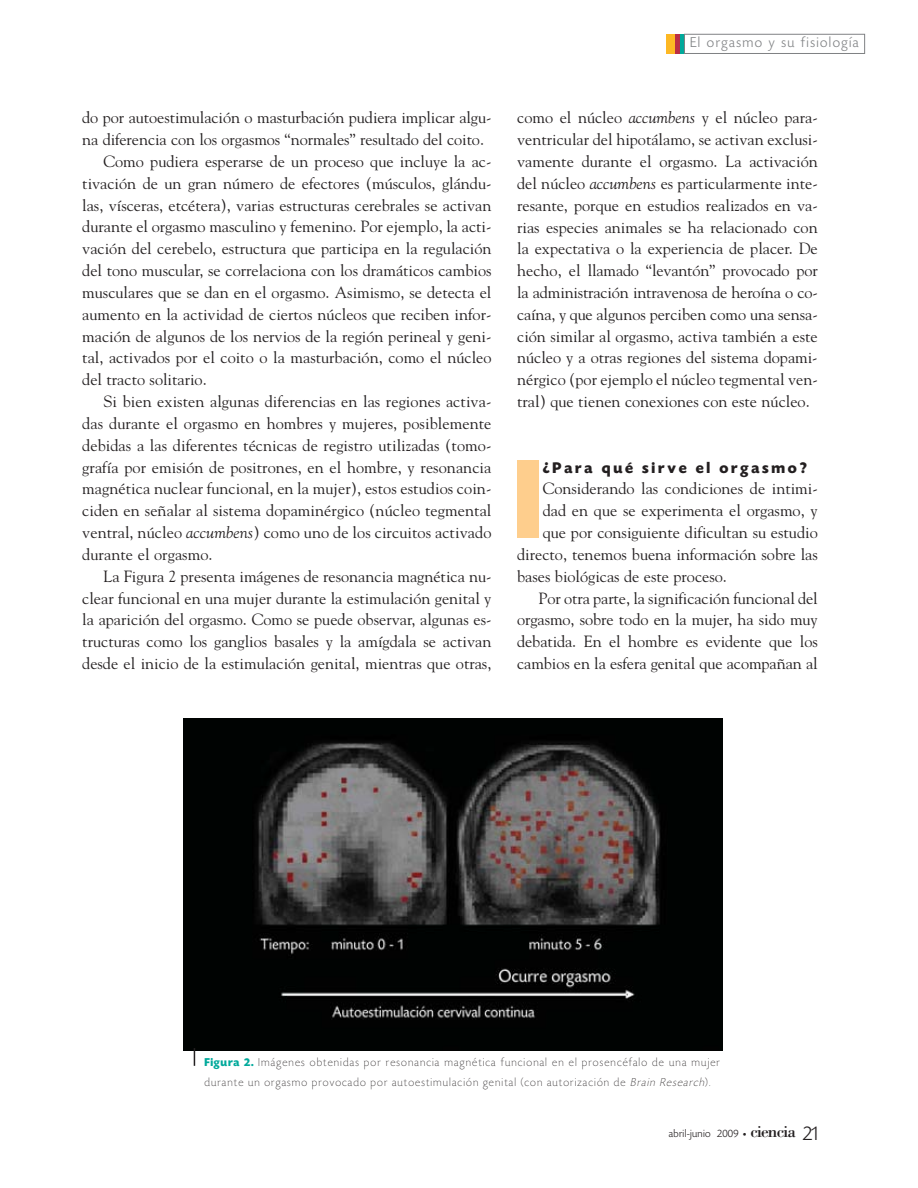
<style>
.page{position:relative;width:918px;height:1188px;background:#fff}
.page>*{position:absolute;margin:0;border:0;box-sizing:border-box;transform-origin:0 0}
.t1{font:17.25px "Bodoni";letter-spacing:-.05em;color:#231f20}
.t2{font:16.2px/21.8px "Goudy";color:#231f20;text-align:justify}
.t3{font:700 16.2px "Today HEF";letter-spacing:.17em;color:#231f20}
.t4{font:300 15px "Today HEF";letter-spacing:.095em;color:#808284}
.t5{font:200 12px/19.5px "Today HEF";letter-spacing:.095em;color:#231f20}
.t6{font:300 11.25px "Today HEF";letter-spacing:.025em;color:#231f20}
.s1{font-style:italic}
.s2{font-weight:700;color:#00a99b}
.s3{font-family:"Officina Sans";font-weight:400;font-size:7.5px}
.s4{font-family:"Today HEF";font-weight:300;font-size:21px}
</style>
<div class="page">
<div style="left:666px;top:34px;width:9px;height:20px;background:#fdb824"></div>
<div style="left:675px;top:34px;width:5px;height:20px;background:#bb2d45"></div>
<hr style="left:680px;top:34px;width:4px;height:20px;background:#00a99b">
<div style="left:684px;top:34px;width:181px;height:20px;border:1px solid #808284"></div>
<img style="left:184px;top:718px;width:538px;height:333px">
<svg style="left:194px;top:1048px;width:1px;height:18px"></svg>
<div style="left:517px;top:460px;width:21px;height:77px;background:#fece8d"></div>
<p class="t2" style="left:82px;top:108px;width:411px">do por autoestimulación o masturbación pudiera implicar algu-</p>
<p class="t2" style="left:82px;top:130px;width:403px">na diferencia con los orgasmos “normales” resultado del coito.</p>
<p class="t2" style="left:104px;top:152px;width:389px">Como pudiera esperarse de un proceso que incluye la ac-</p>
<p class="t2" style="left:82px;top:174px;width:411px">tivación de un gran número de efectores (músculos, glándu-</p>
<p class="t2" style="left:82px;top:195px;width:411px">las, vísceras, etcétera), varias estructuras cerebrales se activan</p>
<p class="t2" style="left:82px;top:217px;width:411px">durante el orgasmo masculino y femenino. Por ejemplo, la acti-</p>
<p class="t2" style="left:82px;top:239px;width:411px">vación del cerebelo, estructura que participa en la regulación</p>
<p class="t2" style="left:82px;top:261px;width:411px">del tono muscular, se correlaciona con los dramáticos cambios</p>
<p class="t2" style="left:82px;top:283px;width:411px">musculares que se dan en el orgasmo. Asimismo, se detecta el</p>
<p class="t2" style="left:82px;top:305px;width:411px">aumento en la actividad de ciertos núcleos que reciben infor-</p>
<p class="t2" style="left:82px;top:326px;width:411px">mación de algunos de los nervios de la región perineal y geni-</p>
<p class="t2" style="left:82px;top:348px;width:411px">tal, activados por el coito o la masturbación, como el núcleo</p>
<p class="t2" style="left:82px;top:370px;width:126px">del tracto solitario.</p>
<p class="t2" style="left:104px;top:392px;width:389px">Si bien existen algunas diferencias en las regiones activa-</p>
<p class="t2" style="left:82px;top:414px;width:411px">das durante el orgasmo en hombres y mujeres, posiblemente</p>
<p class="t2" style="left:82px;top:436px;width:411px">debidas a las diferentes técnicas de registro utilizadas (tomo-</p>
<p class="t2" style="left:82px;top:457px;width:411px">grafía por emisión de positrones, en el hombre, y resonancia</p>
<p class="t2" style="left:82px;top:479px;width:411px">magnética nuclear funcional, en la mujer), estos estudios coin-</p>
<p class="t2" style="left:82px;top:501px;width:411px">ciden en señalar al sistema dopaminérgico (núcleo tegmental</p>
<p class="t2" style="left:82px;top:523px;width:411px">ventral, núcleo <span class="s1">accumbens</span>) como uno de los circuitos activado</p>
<p class="t2" style="left:82px;top:545px;width:132px">durante el orgasmo.</p>
<p class="t2" style="left:104px;top:566px;width:389px">La Figura 2 presenta imágenes de resonancia magnética nu-</p>
<p class="t2" style="left:82px;top:588px;width:411px">clear funcional en una mujer durante la estimulación genital y</p>
<p class="t2" style="left:82px;top:610px;width:411px">la aparición del orgasmo. Como se puede observar, algunas es-</p>
<p class="t2" style="left:82px;top:632px;width:411px">tructuras como los ganglios basales y la amígdala se activan</p>
<p class="t2" style="left:82px;top:654px;width:411px">desde el inicio de la estimulación genital, mientras que otras,</p>
<p class="t4" style="left:690px;top:37px;width:170px">El orgasmo y su fisiología</p>
<p class="t2" style="left:517px;top:108px;width:302px">como el núcleo <span class="s1">accumbens</span> y el núcleo para&shy;ventricular del hipotálamo, se activan exclusi&shy;vamente durante el orgasmo. La activación del núcleo <span class="s1">accumbens</span> es particularmente inte&shy;resante, porque en estudios realizados en va&shy;rias especies animales se ha relacionado con la expectativa o la experiencia de placer. De hecho, el llamado “levantón” provocado por la administración intravenosa de heroína o co&shy;caína, y que algunos perciben como una sensa&shy;ción similar al orgasmo, activa también a este núcleo y a otras regiones del sistema dopami&shy;nérgico (por ejemplo el núcleo tegmental ven&shy;tral) que tienen conexiones con este núcleo.</p>
<p class="t3" style="left:543px;top:461px;width:266px">¿Para qué sirve el orgasmo?</p>
<p class="t2" style="left:543px;top:479px;width:277px">Considerando las condiciones de intimi-</p>
<p class="t2" style="left:543px;top:501px;width:276px">dad en que se experimenta el orgasmo, y</p>
<p class="t2" style="left:543px;top:523px;width:276px">que por consiguiente dificultan su estudio</p>
<p class="t2" style="left:517px;top:545px;width:302px">directo, tenemos buena información sobre las</p>
<p class="t2" style="left:517px;top:566px;width:211px">bases biológicas de este proceso.</p>
<p class="t2" style="left:538px;top:588px;width:281px">Por otra parte, la significación funcional del</p>
<p class="t2" style="left:517px;top:610px;width:302px">orgasmo, sobre todo en la mujer, ha sido muy</p>
<p class="t2" style="left:517px;top:632px;width:302px">debatida. En el hombre es evidente que los</p>
<p class="t2" style="left:517px;top:654px;width:302px">cambios en la esfera genital que acompañan al</p>
<p class="t5" style="left:204px;top:1054px;width:517px"><span class="s2">Figura 2.</span> Imágenes obtenidas por resonancia magnética funcional en el prosencéfalo de una mujer durante un orgasmo provocado por autoestimulación genital (con autorización de <span class="s1">Brain Research</span>).</p>
<p class="t6" style="left:669px;top:1129px;width:79px">abril-junio 2009 <span class="s3">•</span></p>
<p class="t1" style="left:750px;top:1126px;width:69px">ciencia <span class="s4">21</span></p>
</div>
